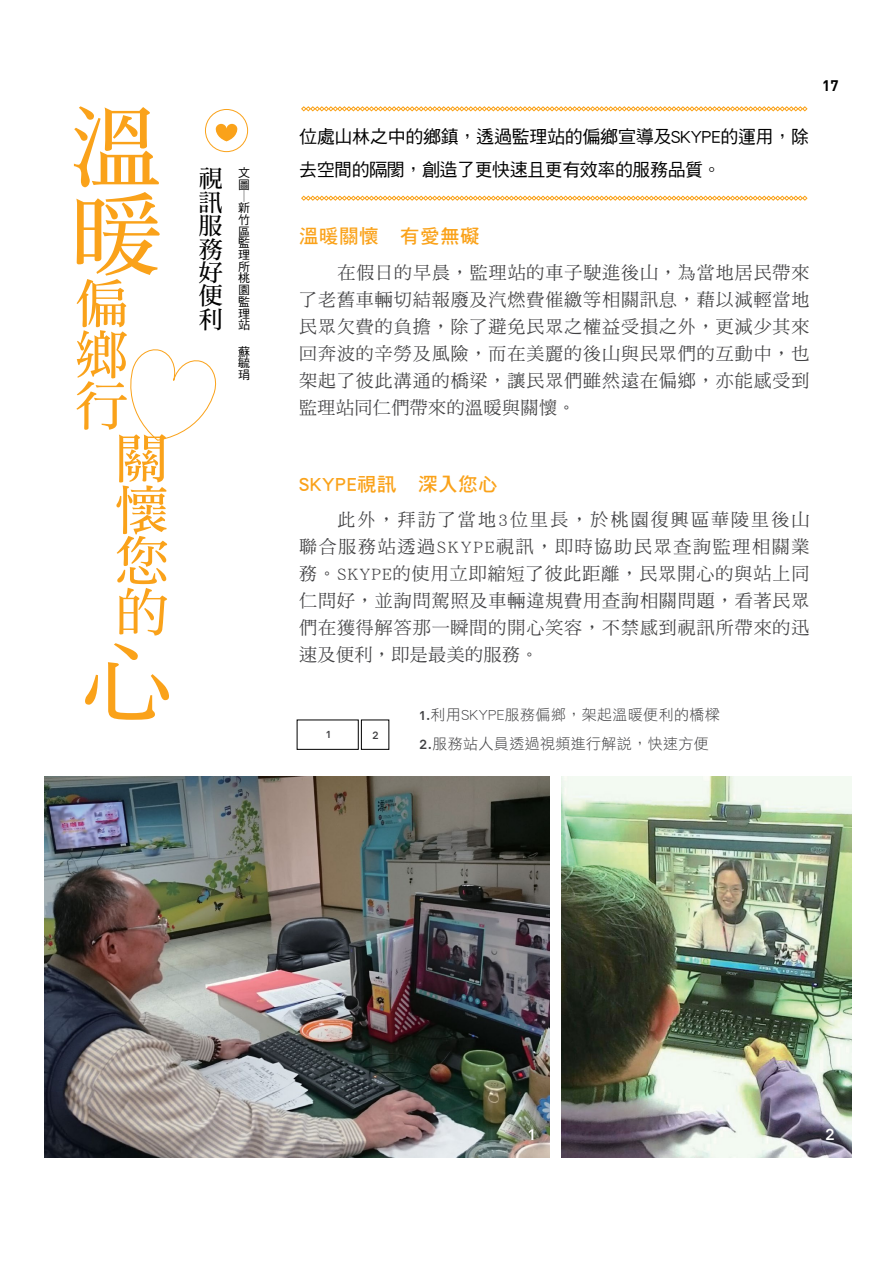
<style>
.page{position:relative;width:893px;height:1263px;background:#fff}
.page>*{position:absolute;margin:0;border:0;box-sizing:border-box;transform-origin:0 0}
.t1{font:24px/23.4px "DF Ming Std W7";color:#000;text-align:justify}
.t2{font:19.5px "DF Hei Std W7";letter-spacing:.025em;color:#faa21a}
.t3{font:18px/27px "DF Ming Std W5";letter-spacing:.05em;color:#404042;text-align:justify}
.t4{font:18px/33px "DF Hei Std W5";letter-spacing:-.015em;color:#000}
.t5{font:18px "DIN Medium Alternate";color:#fff}
.t6{font:15px/29.5px "DF Hei Std W3";letter-spacing:.025em;color:#404042}
.t7{font:15px "DIN Bold";color:#000}
.t8{font:12px/11.7px "DF Hei Std W5";color:#000;text-align:justify}
.t9{font:12px "DIN Medium Alternate";color:#404042}
.s1{font-family:"DIN Medium Alternate"}
</style>
<div class="page">
<svg style="left:301px;top:196px;width:506px;height:5px"></svg>
<svg style="left:301px;top:106px;width:506px;height:5px"></svg>
<img style="left:561px;top:777px;width:291px;height:380px">
<img style="left:44px;top:777px;width:506px;height:380px">
<div style="left:530px;top:1129px;width:20px;height:26px;background:#000;opacity:.8"></div>
<div style="left:205px;top:109px;width:43px;height:43px;border:1px solid #faa21a;border-radius:50%"></div>
<svg style="left:85px;top:643px;width:84px;height:77px"></svg>
<svg style="left:74px;top:106px;width:164px;height:529px"></svg>
<h1 class="t1" style="left:199px;top:167px;width:25px">視訊服務好便利</h1>
<p class="t8" style="left:238px;top:167px;width:13px">文圖</p>
<p class="t8" style="left:250px;top:190px;width:13px;rotate:90deg">─</p>
<p class="t8" style="left:238px;top:202px;width:13px">新竹區監理所桃園監理站</p>
<p class="t8" style="left:238px;top:345px;width:13px">蘇毓琄</p>
<p class="t4" style="left:299px;top:120px;width:512px">位處山林之中的鄉鎮，透過監理站的偏鄉宣導及SKYPE的運用，除去空間的隔閡，創造了更快速且更有效率的服務品質。</p>
<p class="t7" style="left:822px;top:76px;width:18px">17</p>
<p class="t2" style="left:299px;top:226px;width:182px">溫暖關懷 有愛無礙</p>
<p class="t3" style="left:299px;top:259px;width:512px;text-indent:38px">在假日的早晨，監理站的車子駛進後山，為當地居民帶來了老舊車輛切結報廢及汽燃費催繳等相關訊息，藉以減輕當地民眾欠費的負擔，除了避免民眾之權益受損之外，更減少其來回奔波的辛勞及風險，而在美麗的後山與民眾們的互動中，也架起了彼此溝通的橋梁，讓民眾們雖然遠在偏鄉，亦能感受到監理站同仁們帶來的溫暖與關懷。</p>
<p class="t2" style="left:299px;top:473px;width:200px">SKYPE視訊 深入您心</p>
<p class="t3" style="left:299px;top:506px;width:512px;text-indent:38px">此外，拜訪了當地3位里長，於桃園復興區華陵里後山聯合服務站透過SKYPE視訊，即時協助民眾查詢監理相關業務。SKYPE的使用立即縮短了彼此距離，民眾開心的與站上同仁問好，並詢問駕照及車輛違規費用查詢相關問題，看著民眾們在獲得解答那一瞬間的開心笑容，不禁感到視訊所帶來的迅速及便利，即是最美的服務。</p>
<p class="t9" style="left:326px;top:726px;width:6px">1</p>
<p class="t9" style="left:372px;top:727px;width:8px">2</p>
<p class="t6" style="left:420px;top:699px;width:302px"><span class="s1">1.</span>利用SKYPE服務偏鄉，架起溫暖便利的橋樑<br><span class="s1">2.</span>服務站人員透過視頻進行解說，快速方便</p>
<p class="t5" style="left:528px;top:1121px;width:9px">1</p>
<p class="t5" style="left:825px;top:1122px;width:11px">2</p>
</div>
